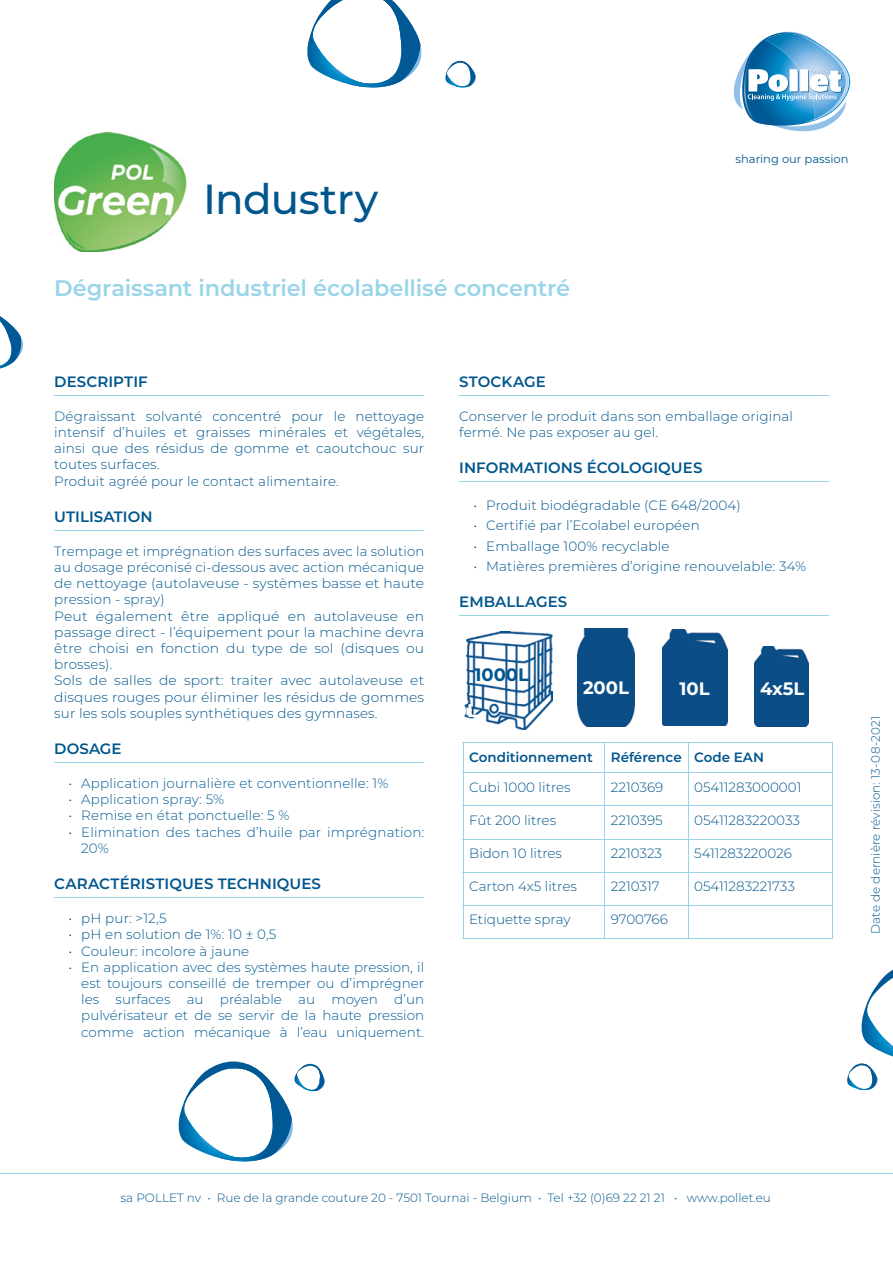
<style>
.page{position:relative;width:893px;height:1263px;background:#fff}
.page>*{position:absolute;margin:0;border:0;box-sizing:border-box;transform-origin:0 0}
.t1{font:500 42px "Montserrat";letter-spacing:-.015em;color:#00568d}
.t2{font:600 22.5px "Montserrat";letter-spacing:-.01em;color:#99d5e9}
.t3{font:700 18px "Montserrat";color:#fff}
.t4{font:700 18px "Montserrat";color:#00568d}
.t5{font:600 15px "Montserrat";letter-spacing:.005em;color:#00568d}
.t6{font:300 13.5px/16.2px "Montserrat";letter-spacing:.01em;color:#00568d}
.t7{font:300 13.5px/16.2px "Montserrat";letter-spacing:.01em;color:#005a94}
.t8{font:600 13.5px "Montserrat";color:#00568d}
.t9{font:300 13.5px "Montserrat";letter-spacing:-.01em;color:#00568d}
.t10{font:300 12px "Montserrat";color:#00568d}
.t11{font:11.55px "Montserrat";color:#00568d}
</style>
<div class="page">
<hr style="left:54px;top:395px;width:370px;height:1px;background:#99d5e9">
<hr style="left:54px;top:530px;width:370px;height:1px;background:#99d5e9">
<hr style="left:54px;top:762px;width:370px;height:1px;background:#99d5e9">
<hr style="left:54px;top:897px;width:370px;height:1px;background:#99d5e9">
<hr style="left:459px;top:395px;width:370px;height:1px;background:#99d5e9">
<hr style="left:459px;top:481px;width:370px;height:1px;background:#99d5e9">
<hr style="left:459px;top:616px;width:370px;height:1px;background:#99d5e9">
<svg style="left:307px;top:0;width:115px;height:88px"></svg>
<svg style="left:178px;top:1061px;width:147px;height:101px"></svg>
<svg style="left:445px;top:61px;width:31px;height:27px"></svg>
<svg style="left:0;top:316px;width:23px;height:52px"></svg>
<hr style="left:0;top:1173px;width:893px;height:1px;background:#99d5e9">
<img style="left:54px;top:132px;width:132px;height:120px">
<svg style="left:861px;top:970px;width:32px;height:86px"></svg>
<svg style="left:847px;top:1063px;width:31px;height:27px"></svg>
<hr style="left:463px;top:742px;width:142px;height:1px;background:#99d5e9">
<svg style="left:463px;top:743px;width:1px;height:29px"></svg>
<hr style="left:605px;top:742px;width:83px;height:1px;background:#99d5e9">
<svg style="left:604px;top:743px;width:1px;height:29px"></svg>
<hr style="left:688px;top:742px;width:145px;height:1px;background:#99d5e9">
<svg style="left:688px;top:743px;width:1px;height:29px"></svg>
<svg style="left:832px;top:743px;width:1px;height:29px"></svg>
<hr style="left:463px;top:772px;width:142px;height:1px;background:#99d5e9">
<hr style="left:605px;top:772px;width:83px;height:1px;background:#99d5e9">
<hr style="left:688px;top:772px;width:145px;height:1px;background:#99d5e9">
<hr style="left:604px;top:773px;width:1px;height:32px;background:#99d5e9">
<hr style="left:688px;top:773px;width:1px;height:32px;background:#99d5e9">
<hr style="left:604px;top:806px;width:1px;height:33px;background:#99d5e9">
<hr style="left:688px;top:806px;width:1px;height:33px;background:#99d5e9">
<hr style="left:604px;top:839px;width:1px;height:33px;background:#99d5e9">
<hr style="left:688px;top:839px;width:1px;height:33px;background:#99d5e9">
<hr style="left:604px;top:872px;width:1px;height:33px;background:#99d5e9">
<hr style="left:688px;top:872px;width:1px;height:33px;background:#99d5e9">
<hr style="left:604px;top:906px;width:1px;height:32px;background:#99d5e9">
<hr style="left:688px;top:906px;width:1px;height:32px;background:#99d5e9">
<hr style="left:463px;top:773px;width:1px;height:32px;background:#99d5e9">
<hr style="left:832px;top:773px;width:1px;height:32px;background:#99d5e9">
<hr style="left:463px;top:805px;width:142px;height:1px;background:#99d5e9">
<hr style="left:463px;top:806px;width:1px;height:33px;background:#99d5e9">
<hr style="left:605px;top:805px;width:83px;height:1px;background:#99d5e9">
<hr style="left:688px;top:805px;width:145px;height:1px;background:#99d5e9">
<hr style="left:832px;top:806px;width:1px;height:33px;background:#99d5e9">
<hr style="left:463px;top:839px;width:142px;height:1px;background:#99d5e9">
<hr style="left:463px;top:839px;width:1px;height:33px;background:#99d5e9">
<hr style="left:605px;top:839px;width:83px;height:1px;background:#99d5e9">
<hr style="left:688px;top:839px;width:145px;height:1px;background:#99d5e9">
<hr style="left:832px;top:839px;width:1px;height:33px;background:#99d5e9">
<hr style="left:463px;top:872px;width:142px;height:1px;background:#99d5e9">
<hr style="left:463px;top:872px;width:1px;height:33px;background:#99d5e9">
<hr style="left:605px;top:872px;width:83px;height:1px;background:#99d5e9">
<hr style="left:688px;top:872px;width:145px;height:1px;background:#99d5e9">
<hr style="left:832px;top:872px;width:1px;height:33px;background:#99d5e9">
<hr style="left:463px;top:905px;width:142px;height:1px;background:#99d5e9">
<hr style="left:463px;top:906px;width:1px;height:32px;background:#99d5e9">
<hr style="left:605px;top:905px;width:83px;height:1px;background:#99d5e9">
<hr style="left:688px;top:905px;width:145px;height:1px;background:#99d5e9">
<hr style="left:832px;top:906px;width:1px;height:32px;background:#99d5e9">
<hr style="left:463px;top:938px;width:142px;height:1px;background:#99d5e9">
<hr style="left:605px;top:938px;width:83px;height:1px;background:#99d5e9">
<hr style="left:688px;top:938px;width:145px;height:1px;background:#99d5e9">
<img style="left:464px;top:631px;width:88px;height:98px">
<div style="left:577px;top:628px;width:57px;height:98px;background:#0b4d86"></div>
<div style="left:754px;top:647px;width:54px;height:79px;background:#0b4d86"></div>
<div style="left:662px;top:630px;width:65px;height:96px;background:#0b4d86"></div>
<img style="left:846px;top:68px;width:4px;height:34px">
<svg style="left:733px;top:31px;width:113px;height:101px"></svg>
<h1 class="t1" style="left:203px;top:169px;width:177px">Industry</h1>
<h2 class="t2" style="left:54px;top:272px;width:517px">Dégraissant industriel écolabellisé concentré</h2>
<p class="t11" style="left:735px;top:151px;width:115px">sharing our passion</p>
<p class="t5" style="left:54px;top:371px;width:95px">DESCRIPTIF</p>
<p class="t6" style="left:54px;top:407px;width:371px">Dégraissant solvanté concentré pour le nettoyage intensif d’huiles et graisses minérales et végétales, ainsi que des résidus de gomme et caoutchouc sur toutes surfaces.<br>Produit agréé pour le contact alimentaire.</p>
<p class="t5" style="left:54px;top:506px;width:100px">UTILISATION</p>
<p class="t6" style="left:54px;top:542px;width:371px">Trempage et imprégnation des surfaces avec la solution au dosage préconisé ci-dessous avec action mécanique de nettoyage (autolaveuse - systèmes basse et haute pression - spray)<br>Peut également être appliqué en autolaveuse en passage direct - l’équipement pour la machine devra être choisi en fonction du type de sol (disques ou brosses).<br>Sols de salles de sport: traiter avec autolaveuse et disques rouges pour éliminer les résidus de gommes sur les sols souples synthétiques des gymnases.</p>
<p class="t5" style="left:54px;top:738px;width:69px">DOSAGE</p>
<p class="t7" style="left:69px;top:775px;width:321px">• Application journalière et conventionnelle: 1%</p>
<p class="t7" style="left:69px;top:791px;width:157px">• Application spray: 5%</p>
<p class="t7" style="left:69px;top:807px;width:223px">• Remise en état ponctuelle: 5 %</p>
<p class="t7" style="left:81px;top:823px;width:344px;text-indent:-13px">• Elimination des taches d’huile par imprégnation:<br>20%</p>
<p class="t5" style="left:54px;top:873px;width:268px">CARACTÉRISTIQUES TECHNIQUES</p>
<p class="t6" style="left:69px;top:910px;width:100px">• pH pur: &gt;12,5</p>
<p class="t6" style="left:69px;top:926px;width:209px">• pH en solution de 1%: 10 ± 0,5</p>
<p class="t6" style="left:69px;top:942px;width:182px">• Couleur: incolore à jaune</p>
<p class="t7" style="left:81px;top:958px;width:344px;text-align:justify;text-indent:-13px">• En application avec des systèmes haute pression, il est toujours conseillé de tremper ou d’imprégner les surfaces au préalable au moyen d’un pulvérisateur et de se servir de la haute pression comme action mécanique à l’eau uniquement.</p>
<p class="t5" style="left:459px;top:371px;width:88px">STOCKAGE</p>
<p class="t6" style="left:459px;top:407px;width:335px">Conserver le produit dans son emballage original fermé. Ne pas exposer au gel.</p>
<p class="t5" style="left:459px;top:457px;width:245px">INFORMATIONS ÉCOLOGIQUES</p>
<p class="t6" style="left:473px;top:496px;width:269px">• Produit biodégradable (CE 648/2004)</p>
<p class="t6" style="left:473px;top:517px;width:228px">• Certifié par l’Ecolabel européen</p>
<p class="t6" style="left:473px;top:537px;width:197px">• Emballage 100% recyclable</p>
<p class="t6" style="left:473px;top:558px;width:334px">• Matières premières d’origine renouvelable: 34%</p>
<p class="t5" style="left:459px;top:591px;width:110px">EMBALLAGES</p>
<h3 class="t4" style="left:474px;top:662px;width:56px">1000L</h3>
<h3 class="t3" style="left:448px;top:698px;width:32px">10L</h3>
<h3 class="t3" style="left:583px;top:675px;width:47px">200L</h3>
<h3 class="t3" style="left:760px;top:676px;width:46px">4x5L</h3>
<h3 class="t3" style="left:680px;top:676px;width:32px">10L</h3>
<p class="t8" style="left:469px;top:747px;width:125px">Conditionnement</p>
<p class="t8" style="left:611px;top:747px;width:155px">Référence Code EAN</p>
<p class="t6" style="left:469px;top:778px;width:103px">Cubi 1000 litres</p>
<p class="t6" style="left:611px;top:778px;width:54px">2210369</p>
<p class="t6" style="left:694px;top:778px;width:109px">05411283000001</p>
<p class="t6" style="left:469px;top:812px;width:88px">Fût 200 litres</p>
<p class="t6" style="left:611px;top:812px;width:53px">2210395</p>
<p class="t6" style="left:694px;top:812px;width:107px">05411283220033</p>
<p class="t6" style="left:469px;top:845px;width:94px">Bidon 10 litres</p>
<p class="t6" style="left:611px;top:845px;width:53px">2210323</p>
<p class="t6" style="left:694px;top:845px;width:99px">5411283220026</p>
<p class="t6" style="left:469px;top:878px;width:109px">Carton 4x5 litres</p>
<p class="t6" style="left:611px;top:878px;width:50px">2210317</p>
<p class="t6" style="left:694px;top:878px;width:102px">05411283221733</p>
<p class="t6" style="left:469px;top:911px;width:103px">Etiquette spray</p>
<p class="t9" style="left:611px;top:910px;width:59px">9700766</p>
<p class="t10" style="left:867px;top:934px;width:219px;rotate:-90deg">Date de dernière révision: 13-08-2021</p>
<p class="t10" style="left:121px;top:1189px;width:652px">sa POLLET nv • Rue de la grande couture 20 - 7501 Tournai - Belgium • Tel +32 (0)69 22 21 21 • www.pollet.eu</p>
</div>
